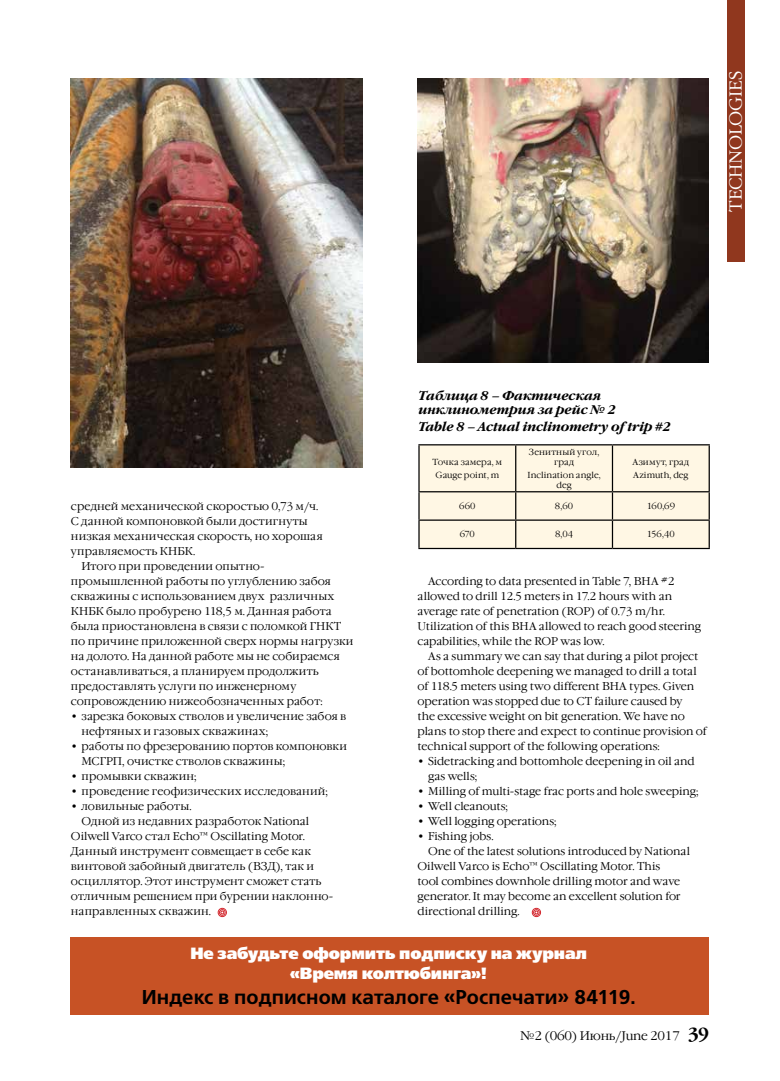
<style>
.page{position:relative;width:780px;height:1081px;background:#fff}
.page>*{position:absolute;margin:0;border:0;box-sizing:border-box;transform-origin:0 0}
.t1{font:20px "Free Set Demi Bold C";letter-spacing:.005em;color:#000}
.t2{font:300 17.5px "Garamond C";color:#fff}
.t3{font:16.25px/20px "Free Set Extra Bold C";letter-spacing:-.01em;color:#fff;text-align:center}
.t4{font:italic 700 12.5px/13.8px "Garamond C";letter-spacing:.005em;color:#000}
.t5{font:300 12.5px "Garamond C";letter-spacing:-.02em;color:#000}
.t6{font:300 11.25px/15px "Garamond C";color:#000}
.t7{font:300 8.75px/13.5px "Garamond C";letter-spacing:.01em;color:#000;text-align:center}
.s1{font-weight:700;font-size:17.5px}
</style>
<div class="page">
<img style="left:71px;top:79px;width:291px;height:388px">
<img style="left:417px;top:79px;width:291px;height:284px">
<hr style="left:418px;top:444px;width:97px;height:1px;background:#000">
<hr style="left:515px;top:444px;width:97px;height:1px;background:#000">
<hr style="left:612px;top:444px;width:97px;height:1px;background:#000">
<hr style="left:418px;top:548px;width:97px;height:1px;background:#000">
<hr style="left:515px;top:548px;width:97px;height:1px;background:#000">
<svg style="left:418px;top:445px;width:291px;height:103px;background:#f3ecda"></svg>
<hr style="left:612px;top:548px;width:97px;height:1px;background:#000">
<div style="left:726px;top:0;width:18px;height:261px;background:#90371e"></div>
<div style="left:71px;top:936px;width:637px;height:78px;background:#c75225"></div>
<div style="left:218px;top:908px;width:9px;height:9px;border:1px solid #d2232a;border-radius:50%"></div>
<div style="left:219px;top:909px;width:6px;height:7px;border:1px solid #d2232a;border-radius:50%"></div>
<svg style="left:220px;top:910px;width:4px;height:4px"></svg>
<div style="left:531px;top:908px;width:10px;height:9px;border:1px solid #d2232a;border-radius:50%"></div>
<div style="left:533px;top:909px;width:6px;height:7px;border:1px solid #d2232a;border-radius:50%"></div>
<svg style="left:534px;top:910px;width:4px;height:4px"></svg>
<h2 class="t2" style="left:726px;top:212px;width:142px;rotate:-90deg">technologies</h2>
<p class="t6" style="left:71px;top:499px;width:249px">средней механической скоростью 0,73 м/ч.</p>
<p class="t6" style="left:71px;top:514px;width:238px">С данной компоновкой были достигнуты</p>
<p class="t6" style="left:71px;top:529px;width:253px">низкая механическая скорость, но хорошая</p>
<p class="t6" style="left:71px;top:544px;width:126px">управляемость КНБК.</p>
<p class="t6" style="left:82px;top:559px;width:185px">Итого при проведении опытно-</p>
<p class="t6" style="left:71px;top:574px;width:261px">промышленной работы по углублению забоя</p>
<p class="t6" style="left:71px;top:589px;width:265px">скважины с использованием двух различных</p>
<p class="t6" style="left:71px;top:604px;width:262px">КНБК было пробурено 118,5 м. Данная работа</p>
<p class="t6" style="left:71px;top:619px;width:272px">была приостановлена в связи с поломкой ГНКТ</p>
<p class="t6" style="left:71px;top:634px;width:284px">по причине приложенной сверх нормы нагрузки</p>
<p class="t6" style="left:71px;top:649px;width:270px">на долото. На данной работе мы не собираемся</p>
<p class="t6" style="left:71px;top:664px;width:249px">останавливаться, а планируем продолжить</p>
<p class="t6" style="left:71px;top:679px;width:227px">предоставлять услуги по инженерному</p>
<p class="t6" style="left:71px;top:694px;width:253px">сопровождению нижеобозначенных работ:</p>
<p class="t6" style="left:82px;top:709px;width:266px;text-indent:-11px">• зарезка боковых стволов и увеличение забоя в нефтяных и газовых скважинах;</p>
<p class="t6" style="left:82px;top:739px;width:267px;text-indent:-11px">• работы по фрезерованию портов компоновки<br>МСГРП, очистке стволов скважины;</p>
<p class="t6" style="left:71px;top:769px;width:127px">• промывки скважин;</p>
<p class="t6" style="left:71px;top:784px;width:258px">• проведение геофизических исследований;</p>
<p class="t6" style="left:71px;top:799px;width:122px">• ловильные работы.</p>
<p class="t6" style="left:82px;top:814px;width:229px">Одной из недавних разработок National</p>
<p class="t6" style="left:71px;top:829px;width:236px">Oilwell Varco стал Echo™ Oscillating Motor.</p>
<p class="t6" style="left:71px;top:844px;width:241px">Данный инструмент совмещает в себе как</p>
<p class="t6" style="left:71px;top:859px;width:244px">винтовой забойный двигатель (ВЗД), так и</p>
<p class="t6" style="left:71px;top:874px;width:252px">осциллятор. Этот инструмент сможет стать</p>
<p class="t6" style="left:71px;top:889px;width:264px">отличным решением при бурении наклонно-</p>
<p class="t6" style="left:71px;top:904px;width:142px">направленных скважин.</p>
<p class="t4" style="left:418px;top:390px;width:199px">Таблица 8 – Фактическая инклинометрия за рейс № 2</p>
<p class="t4" style="left:418px;top:421px;width:254px">Table 8 – Actual inclinometry of trip #2</p>
<p class="t7" style="left:432px;top:455px;width:71px">Точка замера, м<br>Gauge point, m</p>
<p class="t7" style="left:529px;top:447px;width:72px;line-height:10px">Зенитный угол, град</p>
<p class="t7" style="left:527px;top:470px;width:75px;line-height:10px">Inclination angle, deg</p>
<p class="t7" style="left:632px;top:455px;width:58px;text-align:left">Азимут, град<br>Azimuth, deg</p>
<p class="t7" style="left:459px;top:500px;width:18px">660</p>
<p class="t7" style="left:555px;top:500px;width:20px">8,60</p>
<p class="t7" style="left:646px;top:500px;width:30px">160,69</p>
<p class="t7" style="left:460px;top:528px;width:17px">670</p>
<p class="t7" style="left:555px;top:528px;width:20px">8,04</p>
<p class="t7" style="left:646px;top:528px;width:29px">156,40</p>
<p class="t6" style="left:417px;top:574px;width:285px;text-indent:11px">According to data presented in Table 7, BHA #2 allowed to drill 12.5 meters in 17.2 hours with an average rate of penetration (ROP) of 0.73 m/hr.<br>Utilization of this BHA allowed to reach good steering capabilities, while the ROP was low.</p>
<p class="t6" style="left:417px;top:649px;width:291px;text-indent:11px">As a summary we can say that during a pilot project of bottomhole deepening we managed to drill a total of 118.5 meters using two different BHA types. Given operation was stopped due to CT failure caused by<br>the excessive weight on bit generation. We have no plans to stop there and expect to continue provision of technical support of the following operations:</p>
<p class="t6" style="left:428px;top:754px;width:268px;text-indent:-11px">• Sidetracking and bottomhole deepening in oil and gas wells;</p>
<p class="t6" style="left:417px;top:784px;width:282px">• Milling of multi-stage frac ports and hole sweeping;</p>
<p class="t6" style="left:417px;top:799px;width:92px">• Well cleanouts;</p>
<p class="t6" style="left:417px;top:814px;width:141px">• Well logging operations;</p>
<p class="t6" style="left:417px;top:829px;width:78px">• Fishing jobs.</p>
<p class="t6" style="left:428px;top:844px;width:263px">One of the latest solutions introduced by National</p>
<p class="t6" style="left:417px;top:859px;width:244px">Oilwell Varco is Echo™ Oscillating Motor. This</p>
<p class="t6" style="left:417px;top:874px;width:264px">tool combines downhole drilling motor and wave</p>
<p class="t6" style="left:417px;top:889px;width:264px">generator. It may become an excellent solution for</p>
<p class="t6" style="left:417px;top:904px;width:104px">directional drilling.</p>
<h3 class="t3" style="left:190px;top:943px;width:398px">Не забудьте оформить подписку на журнал «Время колтюбинга»!</h3>
<h1 class="t1" style="left:142px;top:985px;width:495px">Индекс в подписном каталоге «Роспечати» 84119.</h1>
<p class="t5" style="left:520px;top:1029px;width:190px">№2 (060) Июнь/June 2017 <span class="s1">39</span></p>
</div>
